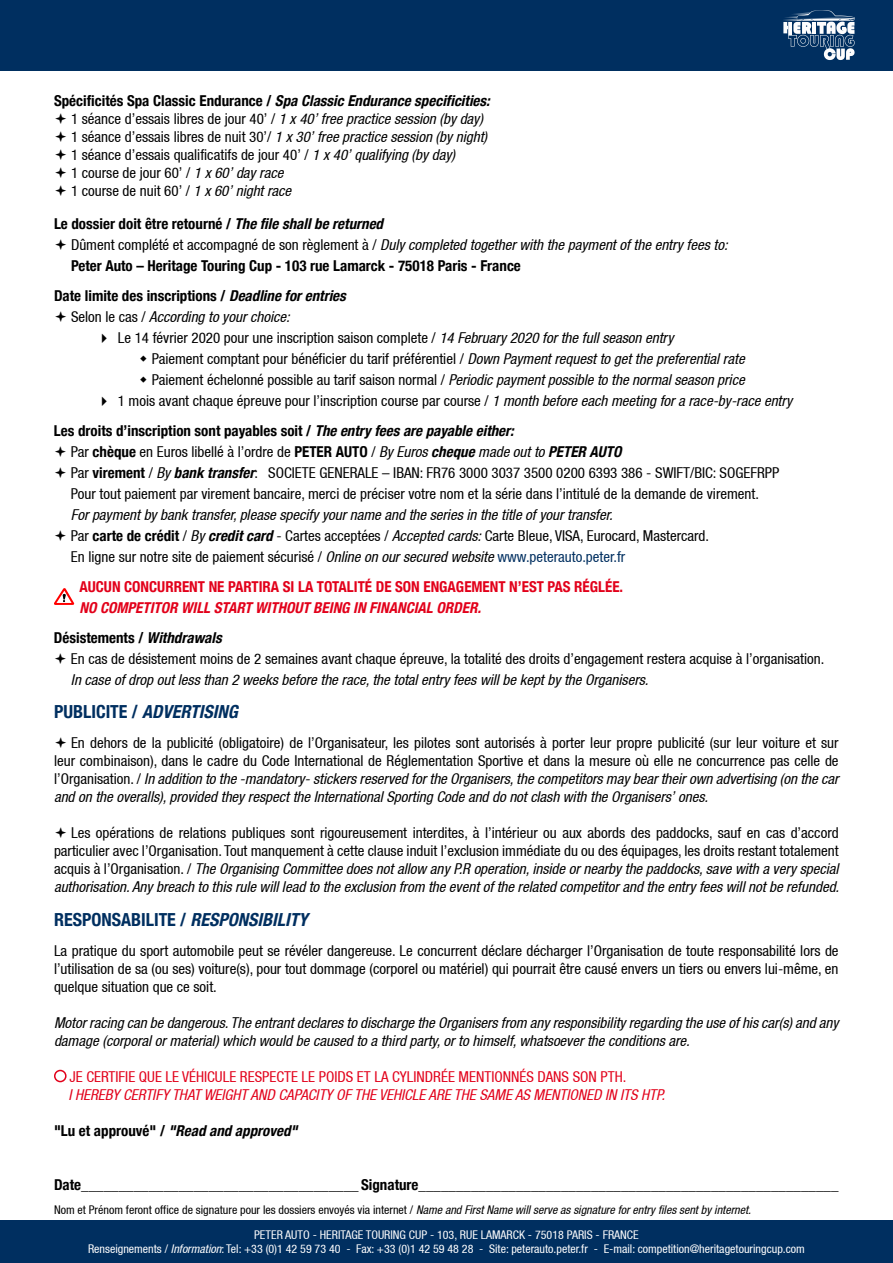
<style>
.page{position:relative;width:893px;height:1263px;background:#fff}
.page>*{position:absolute;margin:0;border:0;box-sizing:border-box;transform-origin:0 0}
.t1{font:700 condensed 18px "Helvetica 77";color:#002f60}
.t2{font:italic 700 condensed 18px "Helvetica 77";color:#002f60}
.t3{font:condensed 15px/18px "Helvetica 57";color:#000;text-align:justify}
.t4{font:italic condensed 15px/21px "Helvetica 57";color:#000}
.t5{font:700 condensed 15px/30px "Helvetica 77";color:#000}
.t6{font:italic 700 condensed 15px "Helvetica 77";color:#000}
.t7{font:italic condensed 15px "Helvetica 57";color:#e2001a}
.t8{font:italic 700 condensed 15px/30px "Helvetica 77";color:#e2001a}
.t9{font:condensed 15px "Helvetica 57";color:#e2001a}
.t10{font:700 condensed 15px "Helvetica 77";color:#e2001a}
.t11{font:condensed 12px/25px "Helvetica 57";color:#000}
.t12{font:condensed 12px "Helvetica 57";color:#fff}
.s1{font-style:normal}
.s2{font-style:italic}
.s3{font-family:"Helvetica 77";font-weight:700}
.s4{font-family:"Helvetica 77";font-weight:700;font-style:italic}
.s5{font-family:"Helvetica 77";font-weight:700;font-style:normal}
.s6{font-style:normal;color:#002f60}
.s7{font-style:normal;color:#000}
.s8{color:#000}
.s9{color:#fff}
</style>
<div class="page">
<div style="left:0;top:0;width:893px;height:70px;background:#002f60"></div>
<div style="left:54px;top:1070px;width:13px;height:12px;border:2px solid #e2001a;border-radius:50%"></div>
<div style="left:0;top:1220px;width:893px;height:43px;background:#002f60"></div>
<svg style="left:54px;top:588px;width:20px;height:17px"></svg>
<svg style="left:783px;top:10px;width:72px;height:50px"></svg>
<p class="t6" style="left:54px;top:91px;width:437px"><span class="s1">Spécificités Spa Classic Endurance /</span> Spa Classic Endurance specificities:</p>
<p class="t3" style="left:71px;top:109px;width:418px;text-align:left">1 séance d’essais libres de jour 40’ / <span class="s2">1 x 40’ free practice session (by day)<br></span>1 séance d’essais libres de nuit 30’/ <span class="s2">1 x 30’ free practice session (by night)<br></span>1 séance d’essais qualificatifs de jour 40’ / <span class="s2">1 x 40’ qualifying (by day)<br></span>1 course de jour 60’ / <span class="s2">1 x 60’ day race<br></span>1 course de nuit 60’ / <span class="s2">1 x 60’ night race</span></p>
<p class="t5" style="left:54px;top:208px;width:331px">Le dossier doit être retourné / <span class="s2">The file shall be returned</span></p>
<p class="t4" style="left:71px;top:234px;width:658px"><span class="s1">Dûment complété et accompagné de son règlement à /</span> Duly completed together with the payment of the entry fees to:</p>
<p class="t5" style="left:54px;top:250px;width:468px;text-indent:17px">Peter Auto – Heritage Touring Cup - 103 rue Lamarck - 75018 Paris - France<br>Date limite des inscriptions / <span class="s2">Deadline for entries</span></p>
<p class="t4" style="left:71px;top:306px;width:220px"><span class="s1">Selon le cas /</span> According to your choice:</p>
<p class="t3" style="left:118px;top:328px;width:557px">Le 14 février 2020 pour une inscription saison complete / <span class="s2">14 February 2020 for the full season entry</span></p>
<p class="t3" style="left:152px;top:349px;width:594px">Paiement comptant pour bénéficier du tarif préférentiel / <span class="s2">Down Payment request to get the preferential rate</span></p>
<p class="t3" style="left:152px;top:370px;width:594px">Paiement échelonné possible au tarif saison normal / <span class="s2">Periodic payment possible to the normal season price</span></p>
<p class="t3" style="left:118px;top:391px;width:676px">1 mois avant chaque épreuve pour l’inscription course par course / <span class="s2">1 month before each meeting for a race-by-race entry</span></p>
<p class="t5" style="left:54px;top:415px;width:461px">Les droits d’inscription sont payables soit / <span class="s2">The entry fees are payable either:</span></p>
<p class="t3" style="left:71px;top:441px;width:710px;line-height:21px;text-align:left">Par <span class="s3">chèque</span> en Euros libellé à l’ordre de <span class="s3">PETER AUTO</span> / <span class="s2">By Euros</span> <span class="s4">cheque</span> <span class="s2">made out to</span> <span class="s4">PETER AUTO<br></span>Par <span class="s3">virement</span> / <span class="s2">By</span> <span class="s4">bank transfer</span>: SOCIETE GENERALE – IBAN: FR76 3000 3037 3500 0200 6393 386 - SWIFT/BIC: SOGEFRPP<br>Pour tout paiement par virement bancaire, merci de préciser votre nom et la série dans l’intitulé de la demande de virement.</p>
<p class="t4" style="left:71px;top:504px;width:640px">For payment by bank transfer, please specify your name and the series in the title of your transfer.<br><span class="s1">Par</span> <span class="s5">carte de crédit</span> <span class="s1">/</span> By <span class="s3">credit card</span> <span class="s1">- Cartes acceptées /</span> Accepted cards: <span class="s1">Carte Bleue, VISA, Eurocard, Mastercard.<br>En ligne sur notre site de paiement sécurisé /</span> Online on our secured website <span class="s6">www.peterauto.peter.fr</span></p>
<p class="t10" style="left:79px;top:577px;width:545px">AUCUN CONCURRENT NE PARTIRA SI LA TOTALITÉ DE SON ENGAGEMENT N’EST PAS RÉGLÉE.</p>
<p class="t8" style="left:54px;top:592px;width:428px;text-indent:26px">NO COMPETITOR WILL START WITHOUT BEING IN FINANCIAL ORDER.<br><span class="s7">Désistements /</span> <span class="s8">Withdrawals</span></p>
<p class="t3" style="left:71px;top:649px;width:755px">En cas de désistement moins de 2 semaines avant chaque épreuve, la totalité des droits d’engagement restera acquise à l’organisation.</p>
<p class="t4" style="left:71px;top:669px;width:579px">In case of drop out less than 2 weeks before the race, the total entry fees will be kept by the Organisers.</p>
<p class="t2" style="left:54px;top:701px;width:185px"><span class="s1">PUBLICITE /</span> ADVERTISING</p>
<p class="t3" style="left:54px;top:733px;width:786px;text-indent:17px">En dehors de la publicité (obligatoire) de l’Organisateur, les pilotes sont autorisés à porter leur propre publicité (sur leur voiture et sur leur combinaison), dans le cadre du Code International de Réglementation Sportive et dans la mesure où elle ne concurrence pas celle de l’Organisation. / <span class="s2">In addition to the -mandatory- stickers reserved for the Organisers, the competitors may bear their own advertising (on the car and on the overalls), provided they respect the International Sporting Code and do not clash with the Organisers’ ones.</span></p>
<p class="t3" style="left:54px;top:823px;width:787px;text-indent:17px">Les opérations de relations publiques sont rigoureusement interdites, à l’intérieur ou aux abords des paddocks, sauf en cas d’accord particulier avec l’Organisation. Tout manquement à cette clause induit l’exclusion immédiate du ou des équipages, les droits restant totalement acquis à l’Organisation. / <span class="s2">The Organising Committee does not allow any P.R operation, inside or nearby the paddocks, save with a very special authorisation. Any breach to this rule will lead to the exclusion from the event of the related competitor and the entry fees will not be refunded.</span></p>
<p class="t1" style="left:54px;top:909px;width:255px">RESPONSABILITE / <span class="s2">RESPONSIBILITY</span></p>
<p class="t3" style="left:54px;top:942px;width:786px">La pratique du sport automobile peut se révéler dangereuse. Le concurrent déclare décharger l’Organisation de toute responsabilité lors de l’utilisation de sa (ou ses) voiture(s), pour tout dommage (corporel ou matériel) qui pourrait être causé envers un tiers ou envers lui-même, en quelque situation que ce soit.</p>
<p class="t4" style="left:54px;top:1014px;width:786px;line-height:18px">Motor racing can be dangerous. The entrant declares to discharge the Organisers from any responsibility regarding the use of his car(s) and any damage (corporal or material) which would be caused to a third party, or to himself, whatsoever the conditions are.</p>
<p class="t9" style="left:69px;top:1068px;width:558px">JE CERTIFIE QUE LE VÉHICULE RESPECTE LE POIDS ET LA CYLINDRÉE MENTIONNÉS DANS SON PTH.</p>
<p class="t7" style="left:68px;top:1086px;width:598px">I HEREBY CERTIFY THAT WEIGHT AND CAPACITY OF THE VEHICLE ARE THE SAME AS MENTIONED IN ITS HTP.</p>
<p class="t6" style="left:54px;top:1122px;width:245px"><span class="s1">"Lu et approuvé" /</span> "Read and approved"</p>
<p class="t5" style="left:54px;top:1170px;width:786px">Date_____________________________________ Signature________________________________________________________</p>
<p class="t11" style="left:254px;top:1197px;width:498px;text-indent:-200px">Nom et Prénom feront office de signature pour les dossiers envoyés via internet / <span class="s2">Name and First Name will serve as signature for entry files sent by internet.<br></span><span class="s9">PETER AUTO - HERITAGE TOURING CUP - 103, RUE LAMARCK - 75018 PARIS - FRANCE</span></p>
<p class="t12" style="left:88px;top:1242px;width:718px">Renseignements / <span class="s2">Information</span>: Tel: +33 (0)1 42 59 73 40 - Fax: +33 (0)1 42 59 48 28 - Site: peterauto.peter.fr - E-mail: competition@heritagetouringcup.com</p>
</div>
